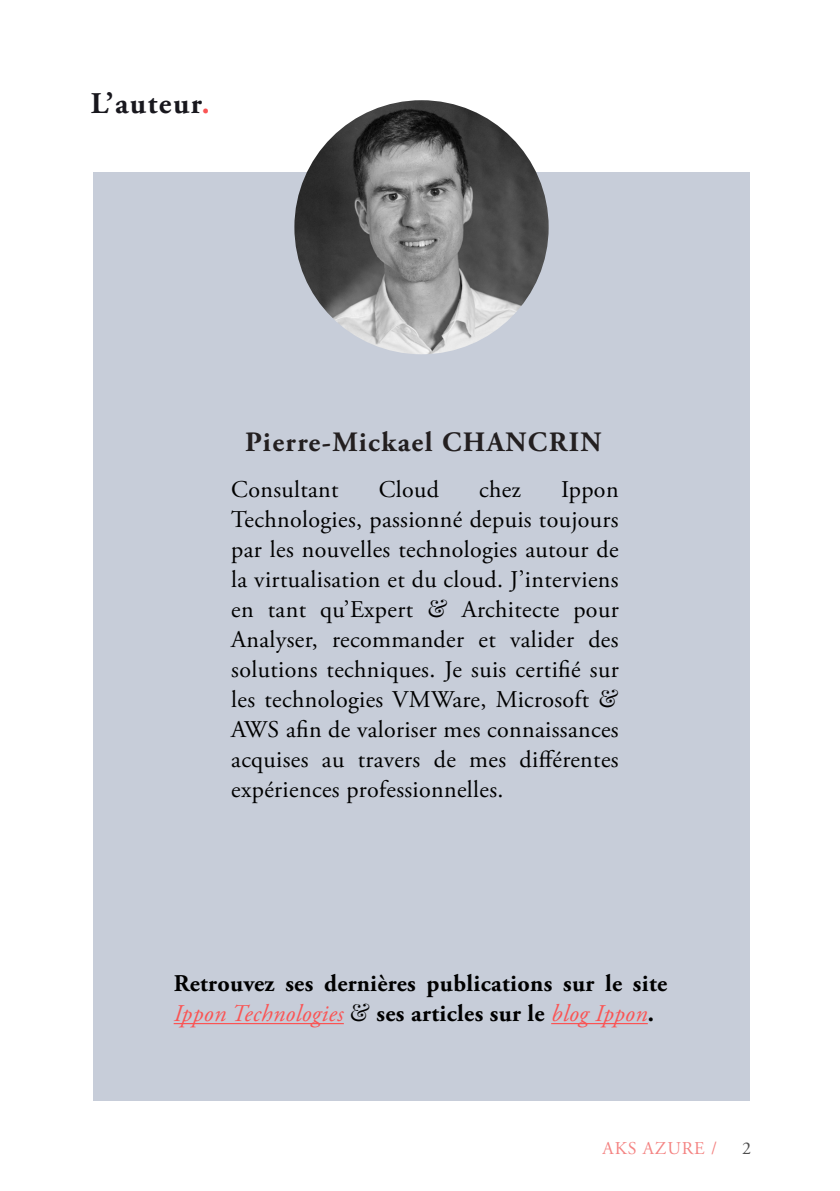
<style>
.page{position:relative;width:840px;height:1191px;background:#fff}
.page>*{position:absolute;margin:0;border:0;box-sizing:border-box;transform-origin:0 0}
.t1{font:700 30px "Adobe Garamond Pro";letter-spacing:.05em;color:#18171d}
.t2{font:700 28px "Adobe Garamond Pro";letter-spacing:.05em;color:#231f20}
.t3{font:24px/30px "Adobe Garamond Pro";letter-spacing:.015em;color:#000;text-align:justify}
.t4{font:700 24px/30px "Adobe Garamond Pro";letter-spacing:.015em;color:#000}
.t5{font:18px "Adobe Garamond Pro";letter-spacing:.05em;color:#ef4d4b}
.t6{font:18px "Adobe Garamond Pro";color:#000}
.s1{color:#fa5454}
.s2{font-family:"Playfair Display"}
.s3{font-weight:400;font-style:italic;color:#fa5454}
.s4{font-family:"Playfair Display";font-weight:400}
</style>
<div class="page">
<div style="left:93px;top:172px;width:655px;height:928px;background:#c7cdd9"></div>
<img style="left:294px;top:100px;width:254px;height:254px;border-radius:127px">
<hr style="left:173px;top:1023px;width:170px;height:1px;background:#fa5454">
<hr style="left:551px;top:1023px;width:96px;height:1px;background:#fa5454">
<p class="t1" style="left:91px;top:85px;width:120px">L’auteur<span class="s1">.</span></p>
<p class="t2" style="left:245px;top:426px;width:358px">Pierre-Mickael CHANCRIN</p>
<p class="t3" style="left:231px;top:475px;width:109px">Consultant</p>
<p class="t3" style="left:378px;top:475px;width:62px">Cloud</p>
<p class="t3" style="left:479px;top:475px;width:43px">chez</p>
<p class="t3" style="left:231px;top:475px;width:388px;text-indent:330px">Ippon Technologies, passionné depuis toujours par les nouvelles technologies autour de la virtualisation et du cloud. J’interviens en tant qu’Expert <span class="s2">&amp;</span> Architecte pour Analyser, recommander et valider des solutions techniques. Je suis certifié sur les technologies VMWare, Microsoft <span class="s2">&amp; </span>AWS afin de valoriser mes connaissances acquises au travers de mes différentes expériences professionnelles.</p>
<p class="t4" style="left:173px;top:969px;width:495px">Retrouvez ses dernières publications sur le site<br><span class="s3">Ippon Technologies</span> <span class="s4">&amp;</span> ses articles sur le <span class="s3">blog Ippon</span>.</p>
<p class="t5" style="left:602px;top:1137px;width:116px">AKS AZURE /</p>
<p class="t6" style="left:741px;top:1137px;width:10px">2</p>
</div>
